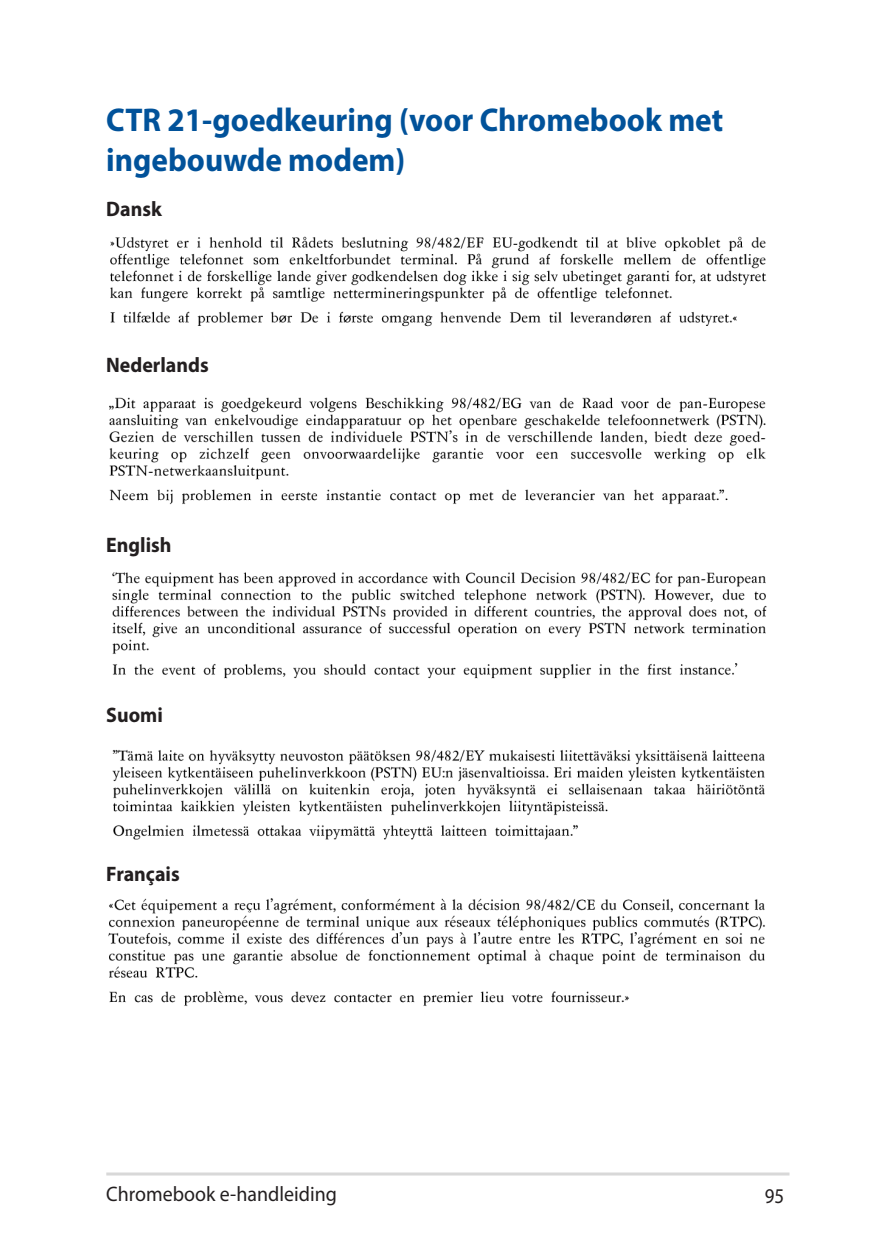
<style>
.page{position:relative;width:893px;height:1259px;background:#fff}
.page>*{position:absolute;margin:0;border:0;box-sizing:border-box;transform-origin:0 0}
.t1{font:700 33px/39.6px "Myriad Pro";color:#01529a;scale:.95 1}
.t2{font:700 21px "Myriad Pro";color:#231f20;scale:.95 1}
.t3{font:21px "Myriad Pro";color:#231f20;scale:.95 1}
.t4{font:21px "Myriad Pro";color:#231f20;scale:.9 1}
</style>
<div class="page">
<hr style="left:106px;top:1172px;width:683px;height:3px;background:#d8d8d8">
<img style="left:110px;top:236px;width:657px;height:91px">
<img style="left:109px;top:397px;width:657px;height:108px">
<img style="left:112px;top:572px;width:655px;height:107px">
<img style="left:112px;top:749px;width:653px;height:91px">
<img style="left:108px;top:898px;width:657px;height:108px">
<p class="t1" style="left:106px;top:99px;width:651px">CTR 21-goedkeuring (voor Chromebook met ingebouwde modem)</p>
<p class="t2" style="left:106px;top:195px;width:60px">Dansk</p>
<p class="t2" style="left:106px;top:351px;width:109px">Nederlands</p>
<p class="t2" style="left:106px;top:531px;width:70px">English</p>
<p class="t2" style="left:106px;top:701px;width:61px">Suomi</p>
<p class="t2" style="left:106px;top:860px;width:79px">Français</p>
<p class="t3" style="left:106px;top:1180px;width:244px">Chromebook e-handleiding</p>
<p class="t4" style="left:765px;top:1182px;width:23px">95</p>
</div>
